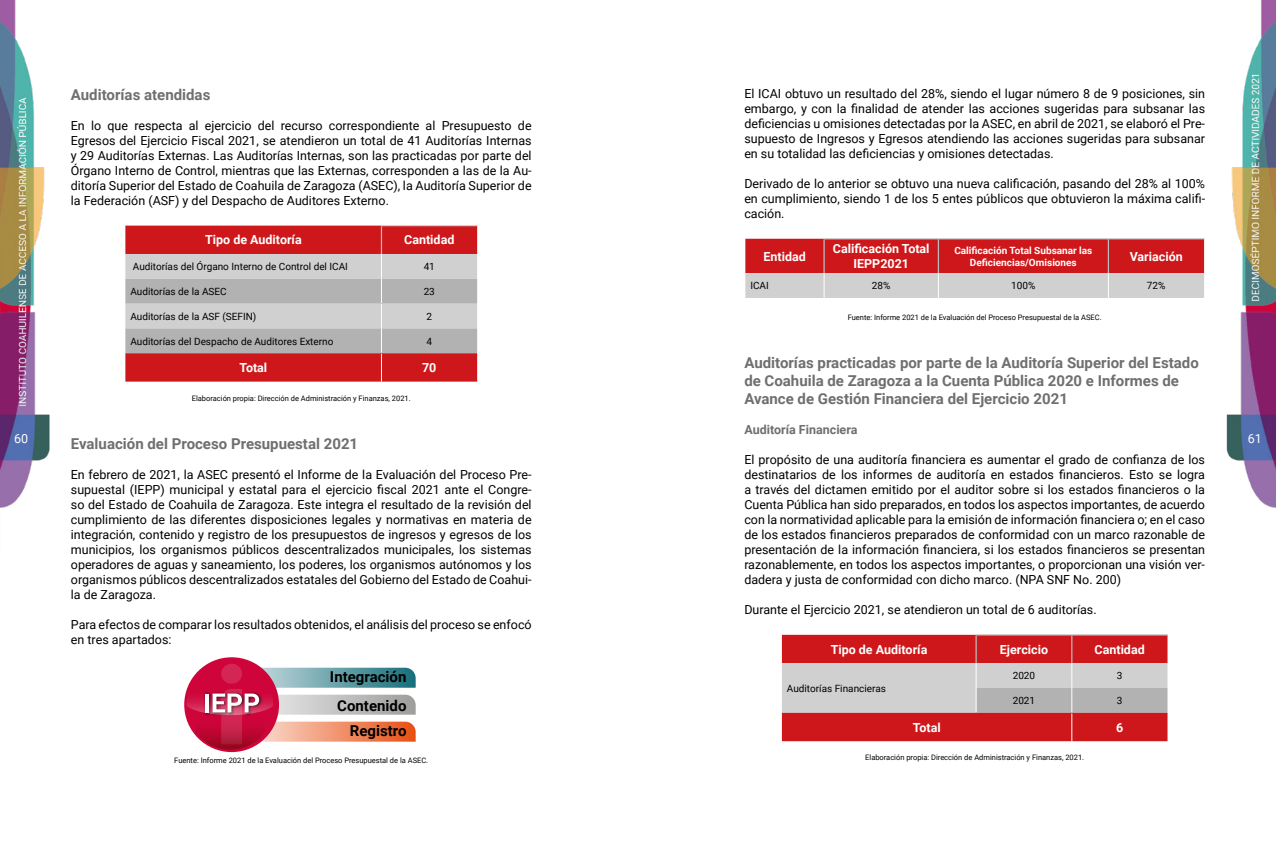
<style>
.page{position:relative;width:1276px;height:851px;background:#fff}
.page>*{position:absolute;margin:0;border:0;box-sizing:border-box;transform-origin:0 0}
.t1{font:700 15px/18px "Roboto";color:#706f6f}
.t2{font:700 15px/28.4px "Roboto";color:#000;text-align:center}
.t3{font:12.5px/15px "Roboto";color:#000;text-align:justify}
.t4{font:700 12.5px/15px "Roboto";color:#fff;text-align:center}
.t5{font:700 12.5px "Roboto";color:#706f6f}
.t6{font:12.5px "Roboto";color:#fff}
.t7{font:10px "Roboto";color:#000}
.t8{font:700 10px/12px "Roboto";color:#fff;text-align:center}
.t9{font:7.5px "Roboto";color:#000}
</style>
<div class="page">
<img style="left:0;top:0;width:1276px;height:753px">
<p class="t1" style="left:71px;top:85px;width:141px">Auditorías atendidas</p>
<p class="t3" style="left:71px;top:117px;width:462px">En lo que respecta al ejercicio del recurso correspondiente al Presupuesto de Egresos del Ejercicio Fiscal 2021, se atendieron un total de 41 Auditorías Internas y 29 Auditorías Externas. Las Auditorías Internas, son las practicadas por parte del Órgano Interno de Control, mientras que las Externas, corresponden a las de la Au&shy;ditoría Superior del Estado de Coahuila de Zaragoza (ASEC), la Auditoría Superior de la Federación (ASF) y del Despacho de Auditores Externo.</p>
<p class="t4" style="left:205px;top:232px;width:98px">Tipo de Auditoría</p>
<p class="t4" style="left:404px;top:232px;width:52px">Cantidad</p>
<p class="t7" style="left:133px;top:259px;width:217px">Auditorías del Órgano Interno de Control del ICAI</p>
<p class="t7" style="left:424px;top:259px;width:13px">41</p>
<p class="t7" style="left:130px;top:284px;width:98px">Auditorías de la ASEC</p>
<p class="t7" style="left:424px;top:284px;width:13px">23</p>
<p class="t7" style="left:130px;top:309px;width:127px">Auditorías de la ASF (SEFIN)</p>
<p class="t7" style="left:426px;top:309px;width:7px">2</p>
<p class="t7" style="left:130px;top:334px;width:205px">Auditorías del Despacho de Auditores Externo</p>
<p class="t7" style="left:426px;top:334px;width:7px">4</p>
<p class="t4" style="left:239px;top:359px;width:29px">Total</p>
<p class="t4" style="left:422px;top:359px;width:16px">70</p>
<p class="t9" style="left:192px;top:392px;width:220px">Elaboración propia: Dirección de Administración y Finanzas, 2021.</p>
<p class="t1" style="left:71px;top:433px;width:289px">Evaluación del Proceso Presupuestal 2021</p>
<p class="t3" style="left:71px;top:466px;width:462px">En febrero de 2021, la ASEC presentó el Informe de la Evaluación del Proceso Pre&shy;supuestal (IEPP) municipal y estatal para el ejercicio fiscal 2021 ante el Congre&shy;so del Estado de Coahuila de Zaragoza. Este integra el resultado de la revisión del cumplimiento de las diferentes disposiciones legales y normativas en materia de integración, contenido y registro de los presupuestos de ingresos y egresos de los municipios, los organismos públicos descentralizados municipales, los sistemas operadores de aguas y saneamiento, los poderes, los organismos autónomos y los organismos públicos descentralizados estatales del Gobierno del Estado de Coahui&shy;la de Zaragoza.</p>
<p class="t3" style="left:71px;top:616px;width:462px">Para efectos de comparar los resultados obtenidos, el análisis del proceso se enfocó en tres apartados:</p>
<p class="t2" style="left:330px;top:662px;width:78px">Integración<br>Contenido</p>
<p class="t2" style="left:350px;top:716px;width:58px">Registro</p>
<p class="t9" style="left:174px;top:755px;width:255px">Fuente: Informe 2021 de la Evaluación del Proceso Presupuestal de la ASEC.</p>
<p class="t3" style="left:744px;top:86px;width:462px">El ICAI obtuvo un resultado del 28%, siendo el lugar número 8 de 9 posiciones, sin embargo, y con la finalidad de atender las acciones sugeridas para subsanar las deficiencias u omisiones detectadas por la ASEC, en abril de 2021, se elaboró el Pre&shy;supuesto de Ingresos y Egresos atendiendo las acciones sugeridas para subsanar en su totalidad las deficiencias y omisiones detectadas.</p>
<p class="t3" style="left:744px;top:176px;width:462px">Derivado de lo anterior se obtuvo una nueva calificación, pasando del 28% al 100% en cumplimiento, siendo 1 de los 5 entes públicos que obtuvieron la máxima califi&shy;cación.</p>
<p class="t4" style="left:763px;top:248px;width:44px">Entidad</p>
<p class="t4" style="left:833px;top:241px;width:98px">Calificación Total<br>IEPP2021</p>
<p class="t8" style="left:954px;top:244px;width:140px">Calificación Total Subsanar las<br>Deficiencias/Omisiones</p>
<p class="t4" style="left:1129px;top:248px;width:55px">Variación</p>
<p class="t7" style="left:750px;top:279px;width:20px">ICAI</p>
<p class="t7" style="left:872px;top:279px;width:20px">28%</p>
<p class="t7" style="left:1011px;top:279px;width:26px">100%</p>
<p class="t7" style="left:1147px;top:279px;width:20px">72%</p>
<p class="t9" style="left:847px;top:312px;width:255px">Fuente: Informe 2021 de la Evaluación del Proceso Presupuestal de la ASEC.</p>
<p class="t1" style="left:744px;top:353px;width:456px">Auditorías practicadas por parte de la Auditoría Superior del Estado de Coahuila de Zaragoza a la Cuenta Pública 2020 e Informes de<br>Avance de Gestión Financiera del Ejercicio 2021</p>
<p class="t5" style="left:744px;top:421px;width:115px">Auditoría Financiera</p>
<p class="t3" style="left:744px;top:451px;width:462px">El propósito de una auditoría financiera es aumentar el grado de confianza de los destinatarios de los informes de auditoría en estados financieros. Esto se logra a través del dictamen emitido por el auditor sobre si los estados financieros o la Cuenta Pública han sido preparados, en todos los aspectos importantes, de acuerdo con la normatividad aplicable para la emisión de información financiera o; en el caso de los estados financieros preparados de conformidad con un marco razonable de presentación de la información financiera, si los estados financieros se presentan razonablemente, en todos los aspectos importantes, o proporcionan una visión ver&shy;dadera y justa de conformidad con dicho marco. (NPA SNF No. 200)</p>
<p class="t3" style="left:744px;top:601px;width:354px">Durante el Ejercicio 2021, se atendieron un total de 6 auditorías.</p>
<p class="t4" style="left:830px;top:641px;width:98px">Tipo de Auditoría</p>
<p class="t4" style="left:1000px;top:641px;width:50px">Ejercicio</p>
<p class="t4" style="left:1094px;top:641px;width:52px">Cantidad</p>
<p class="t7" style="left:787px;top:681px;width:101px">Auditorías Financieras</p>
<p class="t6" style="left:14px;top:429px;width:16px">60</p>
<p class="t6" style="left:1247px;top:429px;width:16px">61</p>
<p class="t7" style="left:1012px;top:668px;width:24px">2020</p>
<p class="t7" style="left:1117px;top:668px;width:7px">3</p>
<p class="t7" style="left:1012px;top:693px;width:24px">2021</p>
<p class="t7" style="left:1117px;top:693px;width:7px">3</p>
<p class="t4" style="left:913px;top:719px;width:29px">Total</p>
<p class="t4" style="left:1116px;top:719px;width:9px">6</p>
<p class="t9" style="left:865px;top:752px;width:220px">Elaboración propia: Dirección de Administración y Finanzas, 2021.</p>
</div>
